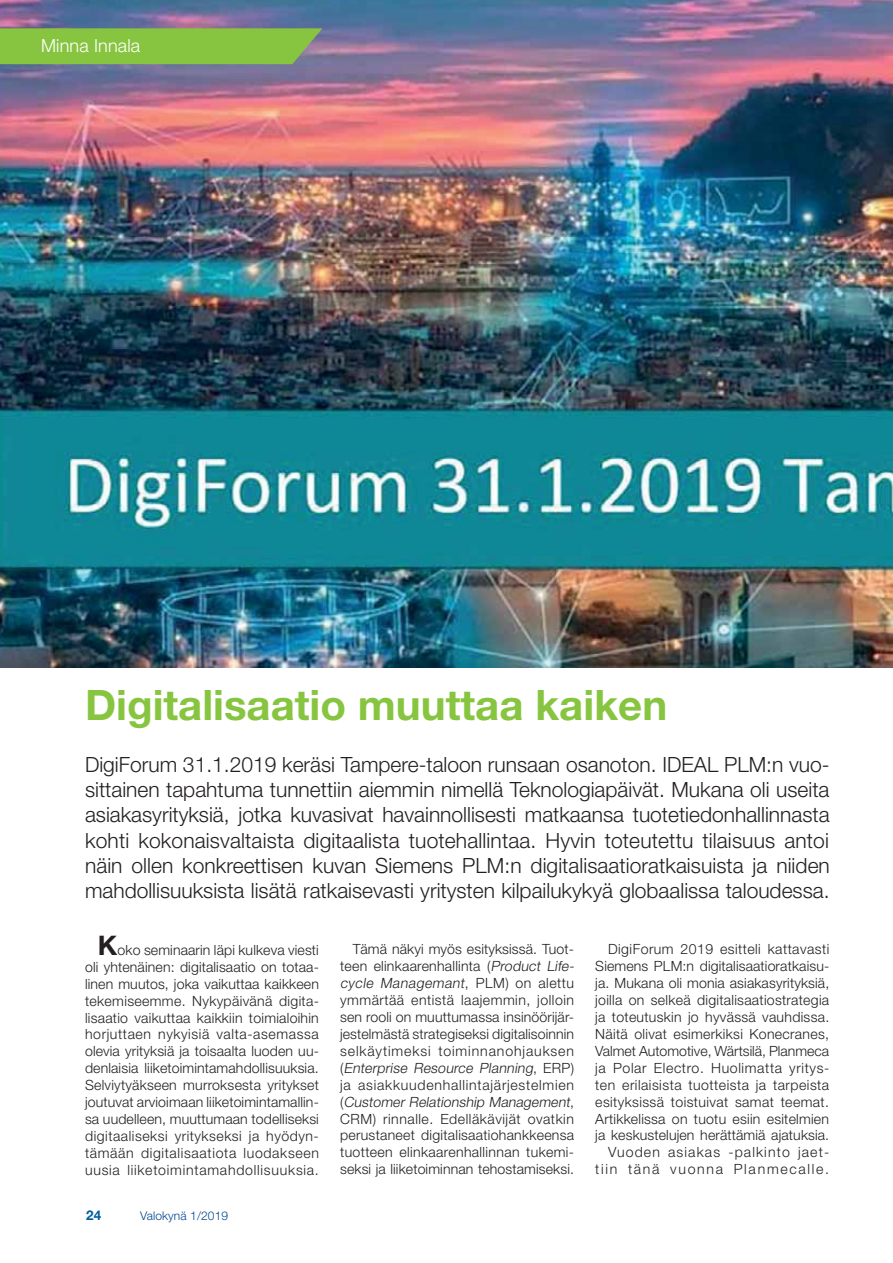
<style>
.page{position:relative;width:893px;height:1263px;background:#fff}
.page>*{position:absolute;margin:0;border:0;box-sizing:border-box;transform-origin:0 0}
.t1{font:700 42px "Helvetica Neue LT Std";color:#87c540}
.t2{font:300 21px/25.2px "Helvetica Neue LT Std";color:#231f20;text-align:justify}
.t3{font:300 18px "Helvetica Neue LT Std";letter-spacing:.01em;color:#fff}
.t4{font:300 14.1px/17px "Helvetica Neue LT Std";letter-spacing:.02em;color:#231f20;text-align:justify}
.t5{font:700 13.5px "Helvetica Neue LT Std";color:#005e9d}
.t6{font:300 12px "Helvetica Neue LT Std";letter-spacing:.01em;color:#00478d}
.s1{font-weight:700;font-size:27px}
.s2{font-style:italic}
</style>
<div class="page">
<img style="left:0;top:0;width:893px;height:668px">
<svg style="left:0;top:28px;width:322px;height:36px;background:#86c044"></svg>
<p class="t3" style="left:41px;top:39px;width:101px">Minna Innala</p>
<h1 class="t1" style="left:85px;top:690px;width:584px">Digitalisaatio muuttaa kaiken</h1>
<p class="t2" style="left:85px;top:754px;width:746px">DigiForum 31.1.2019 keräsi Tampere-taloon runsaan osanoton. IDEAL PLM:n vuo&shy;sittainen tapahtuma tunnettiin aiemmin nimellä Teknologiapäivät. Mukana oli useita asiakasyrityksiä, jotka kuvasivat havainnollisesti matkaansa tuotetiedonhallinnasta kohti kokonaisvaltaista digitaalista tuotehallintaa. Hyvin toteutettu tilaisuus antoi näin ollen konkreettisen kuvan Siemens PLM:n digitalisaatioratkaisuista ja niiden mahdollisuuksista lisätä ratkaisevasti yritysten kilpailukykyä globaalissa taloudessa.</p>
<p class="t4" style="left:85px;top:943px;width:235px;text-indent:13px"><span class="s1">K</span>oko seminaarin läpi kulkeva viesti oli yhtenäinen: digitalisaatio on totaa&shy;linen muutos, joka vaikuttaa kaikkeen tekemiseemme. Nykypäivänä digita&shy;lisaatio vaikuttaa kaikkiin toimialoihin horjuttaen nykyisiä valta-asemassa olevia yrityksiä ja toisaalta luoden uu&shy;denlaisia liiketoimintamahdollisuuksia.<br>Selviytyäkseen murroksesta yritykset joutuvat arvioimaan liiketoimintamallin&shy;sa uudelleen, muuttumaan todelliseksi digitaaliseksi yritykseksi ja hyödyn&shy;tämään digitalisaatiota luodakseen uusia liiketoimintamahdollisuuksia.</p>
<p class="t4" style="left:340px;top:942px;width:237px;text-align:left;text-indent:13px">Tämä näkyi myös esityksissä. Tuot&shy;teen elinkaarenhallinta (<span class="s2">Product Life&shy;cycle Managemant</span>, PLM) on alettu ymmärtää entistä laajemmin, jolloin sen rooli on muuttumassa insinöörijär&shy;jestelmästä strategiseksi digitalisoinnin selkäytimeksi toiminnanohjauksen (<span class="s2">Enterprise Resource Planning</span>, ERP) ja asiakkuudenhallintajärjestelmien (<span class="s2">Customer Relationship Management</span>, CRM) rinnalle. Edelläkävijät ovatkin perustaneet digitalisaatiohankkeensa tuotteen elinkaarenhallinnan tukemi&shy;seksi ja liiketoiminnan tehostamiseksi.</p>
<p class="t4" style="left:595px;top:942px;width:236px;text-align:right">DigiForum 2019 esitteli kattavasti Siemens PLM:n digitalisaatioratkaisu&shy;ja. Mukana oli monia asiakasyrityksiä, joilla on selkeä digitalisaatiostrategia ja toteutuskin jo hyvässä vauhdissa.<br>Näitä olivat esimerkiksi Konecranes, Valmet Automotive, Wärtsilä, Planmeca ja Polar Electro. Huolimatta yritys&shy;ten erilaisista tuotteista ja tarpeista esityksissä toistuivat samat teemat.<br>Artikkelissa on tuotu esiin esitelmien ja keskustelujen herättämiä ajatuksia.<br>Vuoden asiakas -palkinto jaet&shy;tiin tänä vuonna Planmecalle.</p>
<p class="t5" style="left:86px;top:1210px;width:17px">24</p>
<p class="t6" style="left:140px;top:1211px;width:90px">Valokynä 1/2019</p>
</div>
